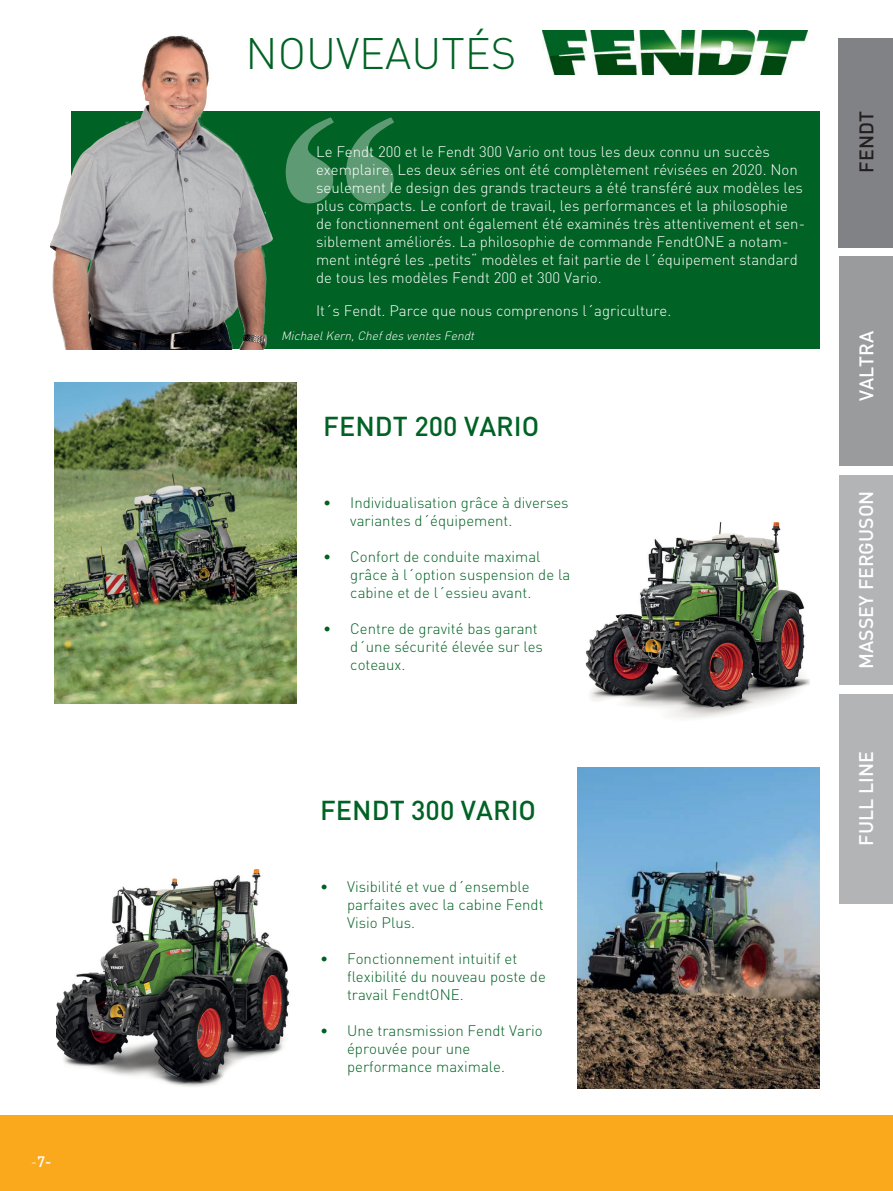
<style>
.page{position:relative;width:893px;height:1191px;background:#fff}
.page>*{position:absolute;margin:0;border:0;box-sizing:border-box;transform-origin:0 0}
.t1{font:312.9px "Engravers";color:#fff}
.t2{font:300 43.5px "DIN";color:#006224}
.t3{font:500 27px "DIN";color:#006224}
.t4{font:500 19.5px "DIN";color:#fff}
.t5{font:500 19.5px "DIN";color:#231f20}
.t6{font:300 15px/18px "DIN";color:#fff}
.t7{font:300 15px/18px "DIN";color:#006224}
.t8{font:500 15px "DIN";color:#fff}
.t9{font:italic 300 12px "DIN";color:#fff}
.s1{font-weight:300}
</style>
<div class="page">
<div style="left:0;top:1115px;width:893px;height:76px;background:#f9a91b"></div>
<div style="left:71px;top:112px;width:748px;height:237px;background:#006224"></div>
<div style="left:839px;top:38px;width:54px;height:210px;background:#808285"></div>
<div style="left:839px;top:256px;width:54px;height:210px;background:#999b9d"></div>
<div style="left:839px;top:475px;width:54px;height:209px;background:#b2b4b5"></div>
<div style="left:839px;top:694px;width:54px;height:209px;background:#b2b4b5"></div>
<img style="left:542px;top:31px;width:265px;height:44px">
<img style="left:51px;top:35px;width:262px;height:314px">
<img style="left:585px;top:522px;width:224px;height:197px">
<img style="left:57px;top:868px;width:233px;height:219px">
<img style="left:54px;top:383px;width:242px;height:321px">
<img style="left:577px;top:767px;width:242px;height:321px">
<p class="t8" style="left:31px;top:1151px;width:22px"><span class="s1">-</span>7-</p>
<h2 class="t2" style="left:246px;top:27px;width:272px">NOUVEAUTÉS</h2>
<h1 class="t1" style="left:431px;top:279px;width:187px;rotate:-180deg">"</h1>
<p class="t6" style="left:316px;top:143px;width:490px">Le Fendt 200 et le Fendt 300 Vario ont tous les deux connu un succès exemplaire. Les deux séries ont été complètement révisées en 2020. Non seulement le design des grands tracteurs a été transféré aux modèles les plus compacts. Le confort de travail, les performances et la philosophie de fonctionnement ont également été examinés très attentivement et sen&shy;siblement améliorés. La philosophie de commande FendtONE a notam&shy;ment intégré les „petits“ modèles et fait partie de l´équipement standard de tous les modèles Fendt 200 et 300 Vario.</p>
<p class="t6" style="left:316px;top:301px;width:357px">It´s Fendt. Parce que nous comprenons l´agriculture.</p>
<p class="t9" style="left:281px;top:328px;width:198px">MichaelKern,Chefdes ventes Fendt</p>
<h3 class="t3" style="left:323px;top:409px;width:217px">FENDT 200 VARIO</h3>
<p class="t7" style="left:350px;top:493px;width:220px;text-indent:-27px">• Individualisation grâce à diverses variantes d´équipement.</p>
<p class="t7" style="left:350px;top:547px;width:221px;text-indent:-27px">• Confort de conduite maximal grâce à l´option suspension de la cabine et de l´essieu avant.</p>
<p class="t7" style="left:350px;top:619px;width:194px;text-indent:-27px">• Centre de gravité bas garant d´une sécurité élevée sur les coteaux.</p>
<h3 class="t3" style="left:320px;top:793px;width:217px">FENDT 300 VARIO</h3>
<p class="t7" style="left:347px;top:877px;width:198px;text-indent:-27px">• Visibilité et vue d´ensemble parfaites avec la cabine Fendt<br>Visio Plus.</p>
<p class="t7" style="left:347px;top:949px;width:200px;text-indent:-27px">• Fonctionnement intuitif et flexibilité du nouveau poste de travail FendtONE.</p>
<p class="t7" style="left:347px;top:1021px;width:197px;text-indent:-27px">• Une transmission Fendt Vario éprouvée pour une performance maximale.</p>
<h3 class="t5" style="left:854px;top:173px;width:63px;rotate:-90deg">FENDT</h3>
<h3 class="t4" style="left:854px;top:401px;width:72px;rotate:-90deg">VALTRA</h3>
<h3 class="t4" style="left:854px;top:668px;width:180px;rotate:-90deg">MASSEY FERGUSON</h3>
<h3 class="t4" style="left:854px;top:846px;width:96px;rotate:-90deg">FULL LINE</h3>
</div>
